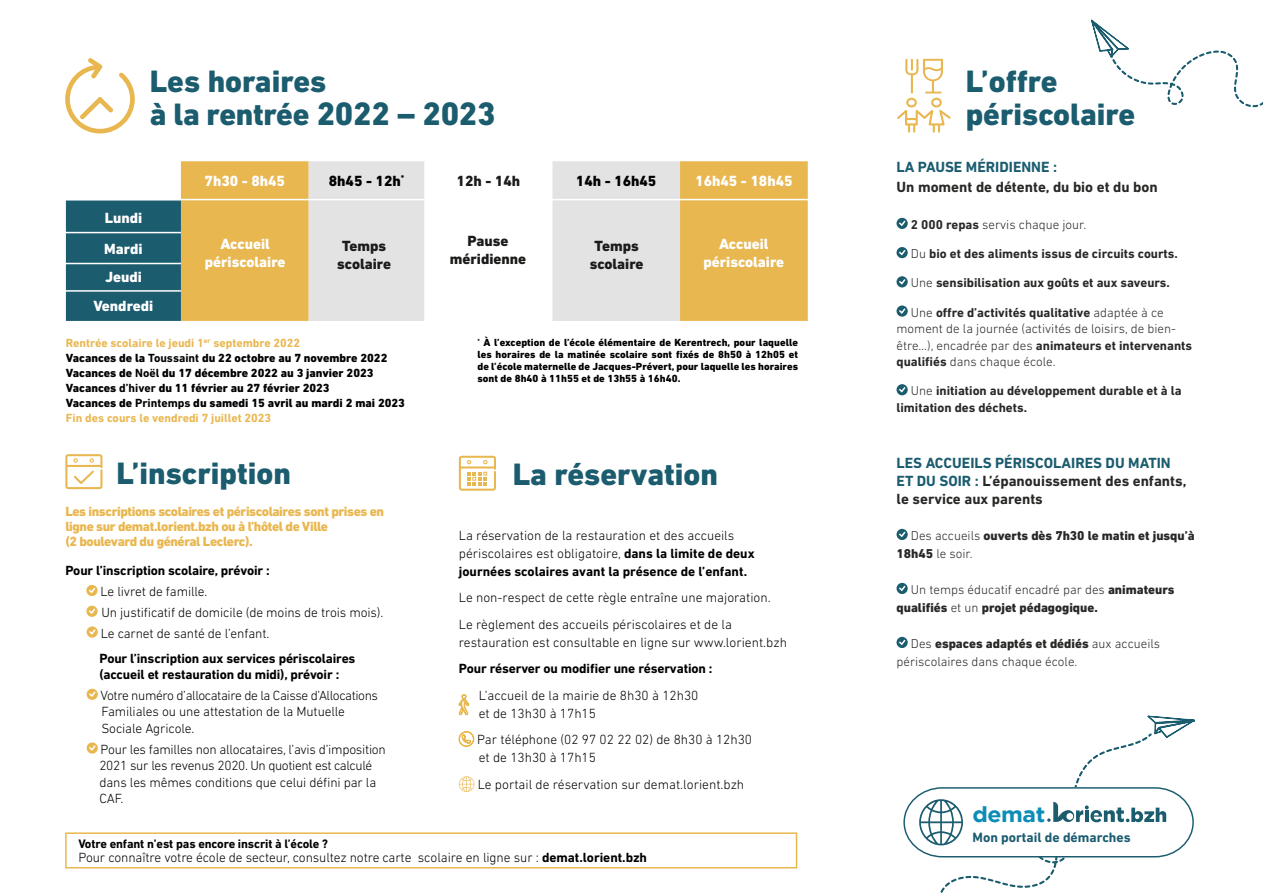
<style>
.page{position:relative;width:1263px;height:893px;background:#fff}
.page>*{position:absolute;margin:0;border:0;box-sizing:border-box;transform-origin:0 0}
.t1{font:800 31.5px/33.5px "DIN Next LT Pro";color:#1b5c6f}
.t2{font:700 21.6px "Gotham";letter-spacing:-.02em;color:#0b8db8;scale:1.07 1}
.t3{font:700 15px/18px "DIN Next LT Pro";color:#282827}
.t4{font:800 15px/18px "DIN Next LT Pro";color:#fff;text-align:center}
.t5{font:800 15px/18px "DIN Next LT Pro";color:#1b1b1a;text-align:center}
.t6{font:800 15px "DIN Next LT Pro";color:#000}
.t7{font:700 15px "DIN Next LT Pro";color:#1b5c6f}
.t8{font:700 13.8px "DIN Next LT Pro";color:#1b5c6f}
.t9{font:300 13.5px/16.5px "DIN Next LT Pro";letter-spacing:-.01em;color:#000}
.t10{font:700 13.5px/16.5px "DIN Next LT Pro";letter-spacing:-.01em;color:#000}
.t11{font:800 13.5px/15px "DIN Next LT Pro";letter-spacing:-.03em;color:#e9b750}
.t12{font:300 13.05px/16.5px "DIN Next LT Pro";color:#282827}
.t13{font:700 13.05px/16.5px "DIN Next LT Pro";color:#282827}
.t14{font:800 13.05px/18px "DIN Next LT Pro";color:#282827}
.t15{font:700 12.45px "DIN Next LT Pro";letter-spacing:-.01em;color:#000}
.t16{font:800 12px/15.1px "DIN Next LT Pro";color:#000}
.t17{font:800 10.5px/12px "DIN Next LT Pro";letter-spacing:.005em;color:#000;text-align:justify}
.s1{font-size:33px}
.s2{font-weight:700;color:#e9b750}
.s3{font-weight:700}
.s4{font-weight:300}
.s5{color:#1b5c6f}
.s6{font-weight:800}
</style>
<div class="page">
<svg style="left:459px;top:694px;width:10px;height:21px"></svg>
<svg style="left:459px;top:731px;width:15px;height:16px"></svg>
<svg style="left:459px;top:776px;width:15px;height:16px"></svg>
<svg style="left:86px;top:585px;width:12px;height:11px"></svg>
<svg style="left:88px;top:586px;width:9px;height:8px"></svg>
<svg style="left:86px;top:606px;width:12px;height:11px"></svg>
<svg style="left:88px;top:607px;width:9px;height:8px"></svg>
<svg style="left:87px;top:626px;width:11px;height:12px"></svg>
<svg style="left:88px;top:628px;width:9px;height:8px"></svg>
<div style="left:87px;top:689px;width:11px;height:11px;background:#e9b750;border-radius:50%"></div>
<svg style="left:88px;top:690px;width:9px;height:8px"></svg>
<svg style="left:87px;top:742px;width:11px;height:12px"></svg>
<svg style="left:88px;top:744px;width:9px;height:8px"></svg>
<div style="left:181px;top:161px;width:627px;height:160px;background:#e9b750"></div>
<div style="left:309px;top:161px;width:371px;height:160px;background:#e3e3e3"></div>
<svg style="left:424px;top:161px;width:128px;height:160px"></svg>
<div style="left:66px;top:200px;width:115px;height:121px;background:#1b5c6f"></div>
<hr style="left:59px;top:232px;width:122px;height:1px;background:#fff">
<hr style="left:49px;top:199px;width:771px;height:1px;background:#fff">
<hr style="left:59px;top:263px;width:122px;height:1px;background:#fff">
<hr style="left:59px;top:290px;width:122px;height:2px;background:#fff">
<svg style="left:65px;top:58px;width:70px;height:76px"></svg>
<svg style="left:65px;top:454px;width:37px;height:35px"></svg>
<svg style="left:896px;top:529px;width:12px;height:11px"></svg>
<svg style="left:898px;top:530px;width:9px;height:8px"></svg>
<svg style="left:896px;top:583px;width:12px;height:11px"></svg>
<svg style="left:898px;top:584px;width:9px;height:8px"></svg>
<svg style="left:896px;top:637px;width:12px;height:11px"></svg>
<svg style="left:898px;top:638px;width:9px;height:8px"></svg>
<svg style="left:905px;top:59px;width:38px;height:35px"></svg>
<div style="left:906px;top:98px;width:11px;height:9px;border:2px solid #e9b750;border-radius:50%"></div>
<div style="left:931px;top:98px;width:11px;height:9px;border:2px solid #e9b750;border-radius:50%"></div>
<svg style="left:897px;top:105px;width:54px;height:27px"></svg>
<svg style="left:459px;top:456px;width:37px;height:35px"></svg>
<div style="left:65px;top:832px;width:732px;height:36px;border:2px solid #e9b750"></div>
<svg style="left:896px;top:218px;width:12px;height:11px"></svg>
<svg style="left:898px;top:219px;width:9px;height:8px"></svg>
<svg style="left:896px;top:247px;width:12px;height:11px"></svg>
<svg style="left:898px;top:249px;width:9px;height:8px"></svg>
<svg style="left:896px;top:276px;width:12px;height:11px"></svg>
<svg style="left:898px;top:278px;width:9px;height:8px"></svg>
<svg style="left:896px;top:305px;width:12px;height:12px"></svg>
<svg style="left:898px;top:307px;width:9px;height:8px"></svg>
<svg style="left:896px;top:384px;width:12px;height:11px"></svg>
<svg style="left:898px;top:386px;width:9px;height:8px"></svg>
<svg style="left:1091px;top:19px;width:172px;height:89px"></svg>
<svg style="left:903px;top:715px;width:292px;height:178px"></svg>
<h1 class="t1" style="left:150px;top:64px;width:347px">Les horaires<br>à la rentrée <span class="s1">2022 – 2023</span></h1>
<p class="t4" style="left:104px;top:202px;width:40px;line-height:31.2px;text-align:left">Lundi<br>Mardi</p>
<p class="t4" style="left:94px;top:262px;width:61px;line-height:29.1px">Jeudi<br>Vendredi</p>
<p class="t4" style="left:205px;top:172px;width:82px">7h30 - 8h45</p>
<p class="t6" style="left:329px;top:172px;width:77px">8h45 - 12h<sup>*</sup></p>
<p class="t5" style="left:457px;top:172px;width:65px">12h - 14h</p>
<p class="t6" style="left:576px;top:172px;width:82px">14h - 16h45</p>
<p class="t4" style="left:695px;top:172px;width:99px">16h45 - 18h45</p>
<p class="t5" style="left:450px;top:232px;width:78px">Pause méridienne</p>
<p class="t4" style="left:205px;top:235px;width:82px">Accueil périscolaire</p>
<p class="t4" style="left:703px;top:235px;width:82px">Accueil périscolaire</p>
<p class="t5" style="left:337px;top:237px;width:55px">Temps scolaire</p>
<p class="t5" style="left:590px;top:237px;width:55px">Temps scolaire</p>
<p class="t16" style="left:66px;top:335px;width:341px"><span class="s2">Rentrée scolaire le jeudi 1</span><sup>er</sup> <span class="s2">septembre 2022<br></span>Vacances de la <span class="s3">Toussaint</span> du 22 octobre au 7 novembre 2022<br>Vacances de <span class="s3">Noël</span> du 17 décembre 2022 au 3 janvier 2023<br>Vacances <span class="s3">d’hiver</span> du 11 février au 27 février 2023<br>Vacances de <span class="s3">Printemps</span> du samedi 15 avril au mardi 2 mai 2023<br><span class="s2">Fin des cours le vendredi 7 juillet 2023</span></p>
<p class="t17" style="left:477px;top:337px;width:322px"><sup>*</sup> À l’exception de l’école élémentaire de Kerentrech, pour laquelle les horaires de la matinée scolaire sont fixés de 8h50 à 12h05 et de l’école maternelle de Jacques-Prévert, pour laquelle les horaires sont de 8h40 à 11h55 et de 13h55 à 16h40.</p>
<h1 class="t1" style="left:116px;top:456px;width:176px">L’inscription</h1>
<h1 class="t1" style="left:513px;top:457px;width:207px">La réservation</h1>
<p class="t11" style="left:65px;top:504px;width:320px">Les inscriptions scolaires et périscolaires sont prises en ligne sur demat.lorient.bzh ou à l’hôtel de Ville<br>(2 boulevard du général Leclerc).</p>
<p class="t10" style="left:65px;top:562px;width:206px">Pour l’inscription scolaire, prévoir :</p>
<p class="t9" style="left:101px;top:581px;width:284px;line-height:20.7px">Le livret de famille.<br>Un justificatif de domicile (de moins de trois mois).<br>Le carnet de santé de l’enfant.</p>
<p class="t10" style="left:99px;top:650px;width:258px">Pour l’inscription aux services périscolaires (accueil et restauration du midi), prévoir :</p>
<p class="t9" style="left:101px;top:687px;width:279px">Votre numéro d’allocataire de la Caisse d’Allocations<br>Familiales ou une attestation de la Mutuelle<br>Sociale Agricole.</p>
<p class="t9" style="left:99px;top:741px;width:288px">Pour les familles non allocataires, l’avis d’imposition 2021 sur les revenus 2020. Un quotient est calculé dans les mêmes conditions que celui défini par la CAF.</p>
<p class="t9" style="left:459px;top:526px;width:297px;line-height:18px">La réservation de la restauration et des accueils périscolaires est obligatoire, <span class="s3">dans la limite de deux journées scolaires avant la présence de l’enfant.</span></p>
<p class="t9" style="left:459px;top:584px;width:313px;line-height:26.5px">Le non-respect de cette règle entraîne une majoration.<br>Le règlement des accueils périscolaires et de la</p>
<p class="t9" style="left:459px;top:634px;width:330px">restauration est consultable en ligne sur www.lorient.bzh</p>
<p class="t10" style="left:459px;top:660px;width:255px">Pour réserver ou modifier une réservation :</p>
<p class="t9" style="left:479px;top:686px;width:221px;line-height:18px">L’accueil de la mairie de 8h30 à 12h30 et de 13h30 à 17h15</p>
<p class="t9" style="left:477px;top:731px;width:276px;line-height:18px">Par téléphone (02 97 02 22 02) de 8h30 à 12h30 et de 13h30 à 17h15</p>
<p class="t9" style="left:478px;top:776px;width:268px">Le portail de réservation sur demat.lorient.bzh</p>
<p class="t15" style="left:78px;top:837px;width:251px">Votre enfant n’est pas encore inscrit à l’école ?</p>
<p class="t9" style="left:78px;top:849px;width:570px">Pour connaître votre école de secteur, consultez notre carte scolaire en ligne sur : <span class="s3">demat.lorient.bzh</span></p>
<h1 class="t1" style="left:966px;top:65px;width:171px;line-height:33px">L’offre périscolaire</h1>
<p class="t7" style="left:896px;top:158px;width:162px">LA PAUSE MÉRIDIENNE :</p>
<p class="t3" style="left:896px;top:178px;width:263px">Un moment de détente, du bio et du bon</p>
<p class="t12" style="left:911px;top:216px;width:177px"><span class="s3">2 000 repas</span> servis chaque jour.</p>
<p class="t13" style="left:911px;top:245px;width:268px"><span class="s4">Du</span> bio et des aliments issus de circuits courts.</p>
<p class="t13" style="left:911px;top:275px;width:260px"><span class="s4">Une</span> sensibilisation aux goûts et aux saveurs.</p>
<p class="t12" style="left:896px;top:304px;width:297px;text-indent:14px">Une <span class="s3">offre d’activités qualitative</span> adaptée à ce moment de la journée (activités de loisirs, de bien&shy;être…), encadrée par des <span class="s3">animateurs et intervenants qualifiés</span> dans chaque école.</p>
<p class="t13" style="left:896px;top:383px;width:287px;text-indent:14px"><span class="s4">Une</span> initiation au développement durable et à la limitation des déchets.</p>
<p class="t3" style="left:896px;top:454px;width:292px"><span class="s5">LES ACCUEILS PÉRISCOLAIRES DU MATIN<br>ET DU SOIR :</span> L’épanouissement des enfants, le service aux parents</p>
<p class="t14" style="left:896px;top:527px;width:300px;text-indent:14px"><span class="s4">Des accueils</span> ouverts dès 7h30 le matin et jusqu’à<br>18h45 <span class="s4">le soir.</span></p>
<p class="t14" style="left:896px;top:581px;width:280px;text-indent:14px"><span class="s4">Un temps éducatif encadré par des</span> animateurs qualifiés <span class="s4">et un</span> projet pédagogique.</p>
<p class="t12" style="left:896px;top:634px;width:265px;line-height:18px;text-indent:14px">Des <span class="s6">espaces adaptés et dédiés</span> aux accueils périscolaires dans chaque école.</p>
<h2 class="t2" style="left:972px;top:801px;width:69px">demat</h2>
<p class="t8" style="left:972px;top:829px;width:160px">Mon portail de démarches</p>
</div>
